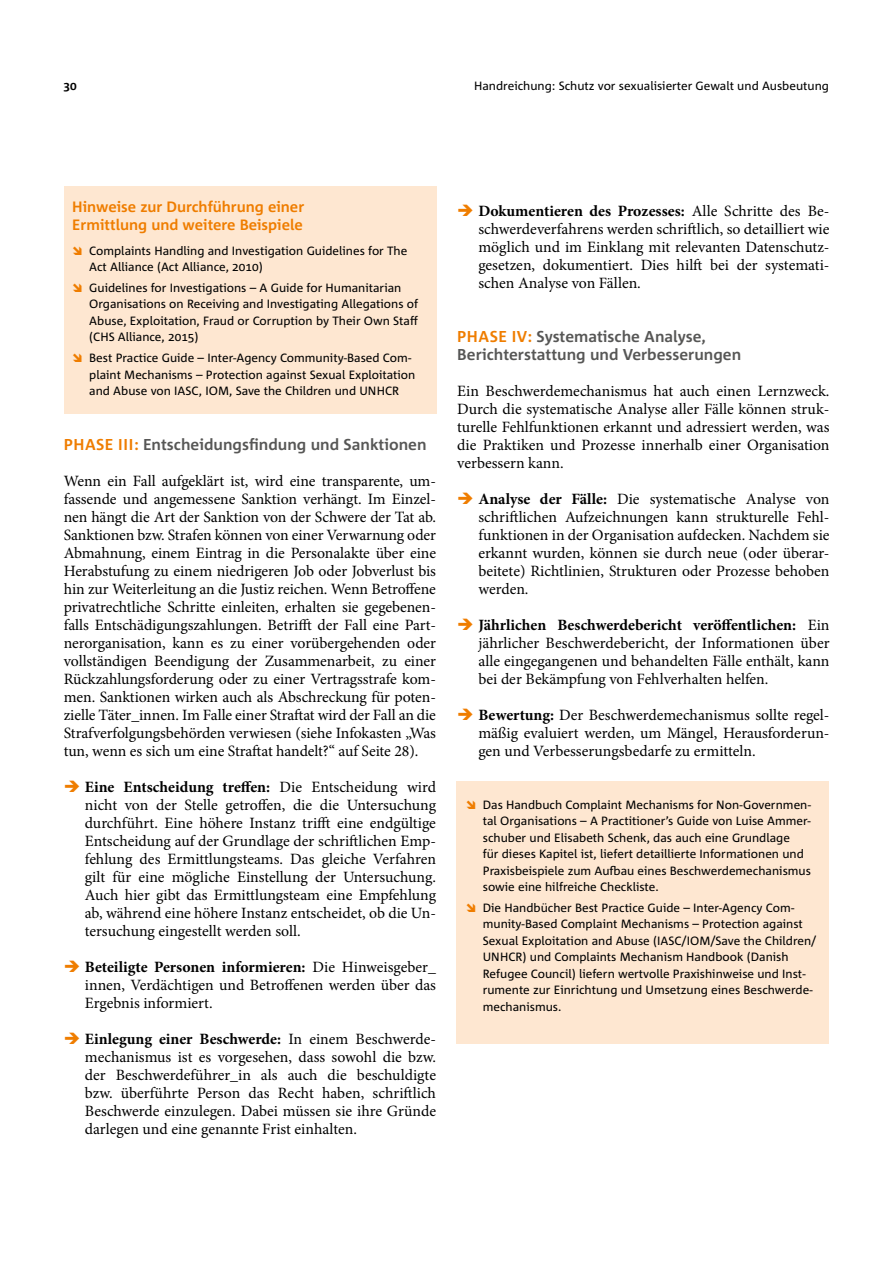
<style>
.page{position:relative;width:893px;height:1263px;background:#fff}
.page>*{position:absolute;margin:0;border:0;box-sizing:border-box;transform-origin:0 0}
.t1{font:15.75px/18px "Minion Pro";color:#000;text-align:justify}
.t2{font:700 15.75px/18px "Corpid Office C1";color:#575756}
.t3{font:700 15px/18px "Corpid Office C1";color:#ef7d00}
.t4{font:12px/16.5px "Corpid Office C1";color:#000}
.t5{font:700 12px "Corpid Office C1";color:#000}
.s1{color:#ef7d00}
.s2{font-weight:700}
</style>
<div class="page">
<div style="left:64px;top:187px;width:372px;height:227px;background:#fee7d1"></div>
<div style="left:457px;top:781px;width:372px;height:263px;background:#fee7d1"></div>
<p class="t5" style="left:64px;top:78px;width:15px">30</p>
<p class="t4" style="left:474px;top:77px;width:356px">Handreichung: Schutz vor sexualisierter Gewalt und Ausbeutung</p>
<p class="t3" style="left:72px;top:197px;width:233px">Hinweise zur Durchführung einer<br>Ermittlung und weitere Beispiele</p>
<p class="t4" style="left:89px;top:242px;width:320px">Complaints Handling and Investigation Guidelines for The<br>Act Alliance (Act Alliance, 2010)</p>
<p class="t4" style="left:89px;top:279px;width:330px">Guidelines for Investigations – A Guide for Humanitarian Organisations on Receiving and Investigating Allegations of Abuse, Exploitation, Fraud or Corruption by Their Own Staff (CHS Alliance, 2015)</p>
<p class="t4" style="left:89px;top:349px;width:328px">Best Practice Guide – Inter-Agency Community-Based Com&shy;plaint Mechanisms – Protection against Sexual Exploitation and Abuse von IASC, IOM, Save the Children und UNHCR</p>
<p class="t2" style="left:64px;top:435px;width:364px"><span class="s1">PHASE III:</span> Entscheidungsfindung und Sanktionen</p>
<p class="t1" style="left:64px;top:472px;width:374px">Wenn ein Fall aufgeklärt ist, wird eine transparente, um&shy;fassende und angemessene Sanktion verhängt. Im Einzel&shy;nen hängt die Art der Sanktion von der Schwere der Tat ab.<br>Sanktionen bzw. Strafen können von einer Verwarnung oder Abmahnung, einem Eintrag in die Personalakte über eine Herabstufung zu einem niedrigeren Job oder Jobverlust bis hin zur Weiterleitung an die Justiz reichen. Wenn Betroffene privatrechtliche Schritte einleiten, erhalten sie gegebenen&shy;falls Entschädigungszahlungen. Betrifft der Fall eine Part&shy;nerorganisation, kann es zu einer vorübergehenden oder vollständigen Beendigung der Zusammenarbeit, zu einer Rückzahlungsforderung oder zu einer Vertragsstrafe kom&shy;men. Sanktionen wirken auch als Abschreckung für poten&shy;zielle Täter_innen. Im Falle einer Straftat wird der Fall an die Strafverfolgungsbehörden verwiesen (siehe Infokasten „Was tun, wenn es sich um eine Straftat handelt?“ auf Seite 28).</p>
<p class="t1" style="left:85px;top:778px;width:353px;text-indent:-21px"><span class="s1">➔</span> <span class="s2">Eine Entscheidung treffen:</span> Die Entscheidung wird nicht von der Stelle getroffen, die die Untersuchung durchführt. Eine höhere Instanz trifft eine endgültige Entscheidung auf der Grundlage der schriftlichen Emp&shy;fehlung des Ermittlungsteams. Das gleiche Verfahren gilt für eine mögliche Einstellung der Untersuchung.<br>Auch hier gibt das Ermittlungsteam eine Empfehlung ab, während eine höhere Instanz entscheidet, ob die Un&shy;tersuchung eingestellt werden soll.</p>
<p class="t1" style="left:85px;top:958px;width:353px;text-indent:-21px"><span class="s1">➔</span> <span class="s2">Beteiligte Personen informieren:</span> Die Hinweisgeber_ innen, Verdächtigen und Betroffenen werden über das Ergebnis informiert.</p>
<p class="t1" style="left:85px;top:1030px;width:353px;text-indent:-21px"><span class="s1">➔</span> <span class="s2">Einlegung einer Beschwerde:</span> In einem Beschwerde&shy;mechanismus ist es vorgesehen, dass sowohl die bzw. der Beschwerdeführer_in als auch die beschuldigte bzw. überführte Person das Recht haben, schriftlich Beschwerde einzulegen. Dabei müssen sie ihre Gründe darlegen und eine genannte Frist einhalten.</p>
<p class="t1" style="left:478px;top:202px;width:353px;text-indent:-21px"><span class="s1">➔</span> <span class="s2">Dokumentieren des Prozesses:</span> Alle Schritte des Be&shy;schwerdeverfahrens werden schriftlich, so detailliert wie möglich und im Einklang mit relevanten Datenschutz&shy;gesetzen, dokumentiert. Dies hilft bei der systemati&shy;schen Analyse von Fällen.</p>
<p class="t2" style="left:457px;top:327px;width:285px"><span class="s1">PHASE IV:</span> Systematische Analyse,<br>Berichterstattung und Verbesserungen</p>
<p class="t1" style="left:457px;top:382px;width:374px">Ein Beschwerdemechanismus hat auch einen Lernzweck.<br>Durch die systematische Analyse aller Fälle können struk&shy;turelle Fehlfunktionen erkannt und adressiert werden, was die Praktiken und Prozesse innerhalb einer Organisation verbessern kann.</p>
<p class="t1" style="left:478px;top:490px;width:353px;text-indent:-21px"><span class="s1">➔</span> <span class="s2">Analyse der Fälle:</span> Die systematische Analyse von schriftlichen Aufzeichnungen kann strukturelle Fehl&shy;funktionen in der Organisation aufdecken. Nachdem sie erkannt wurden, können sie durch neue (oder überar&shy;beitete) Richtlinien, Strukturen oder Prozesse behoben werden.</p>
<p class="t1" style="left:478px;top:616px;width:353px;text-indent:-21px"><span class="s1">➔</span> <span class="s2">Jährlichen Beschwerdebericht veröffentlichen:</span> Ein jährlicher Beschwerdebericht, der Informationen über alle eingegangenen und behandelten Fälle enthält, kann bei der Bekämpfung von Fehlverhalten helfen.</p>
<p class="t1" style="left:478px;top:706px;width:353px;text-indent:-21px"><span class="s1">➔</span> <span class="s2">Bewertung:</span> Der Beschwerdemechanismus sollte regel&shy;mäßig evaluiert werden, um Mängel, Herausforderun&shy;gen und Verbesserungsbedarfe zu ermitteln.</p>
<p class="t4" style="left:483px;top:796px;width:330px">Das Handbuch Complaint Mechanisms for Non-Governmen&shy;tal Organisations – A Practitioner’s Guide von Luise Ammer&shy;schuber und Elisabeth Schenk, das auch eine Grundlage<br>für dieses Kapitel ist, liefert detaillierte Informationen und Praxisbeispiele zum Aufbau eines Beschwerdemechanismus sowie eine hilfreiche Checkliste.</p>
<p class="t4" style="left:483px;top:899px;width:335px">Die Handbücher Best Practice Guide – Inter-Agency Com&shy;munity-Based Complaint Mechanisms – Protection against Sexual Exploitation and Abuse (IASC/IOM/Save the Children/ UNHCR) und Complaints Mechanism Handbook (Danish Refugee Council) liefern wertvolle Praxishinweise und Inst&shy;rumente zur Einrichtung und Umsetzung eines Beschwerde&shy;mechanismus.</p>
</div>
